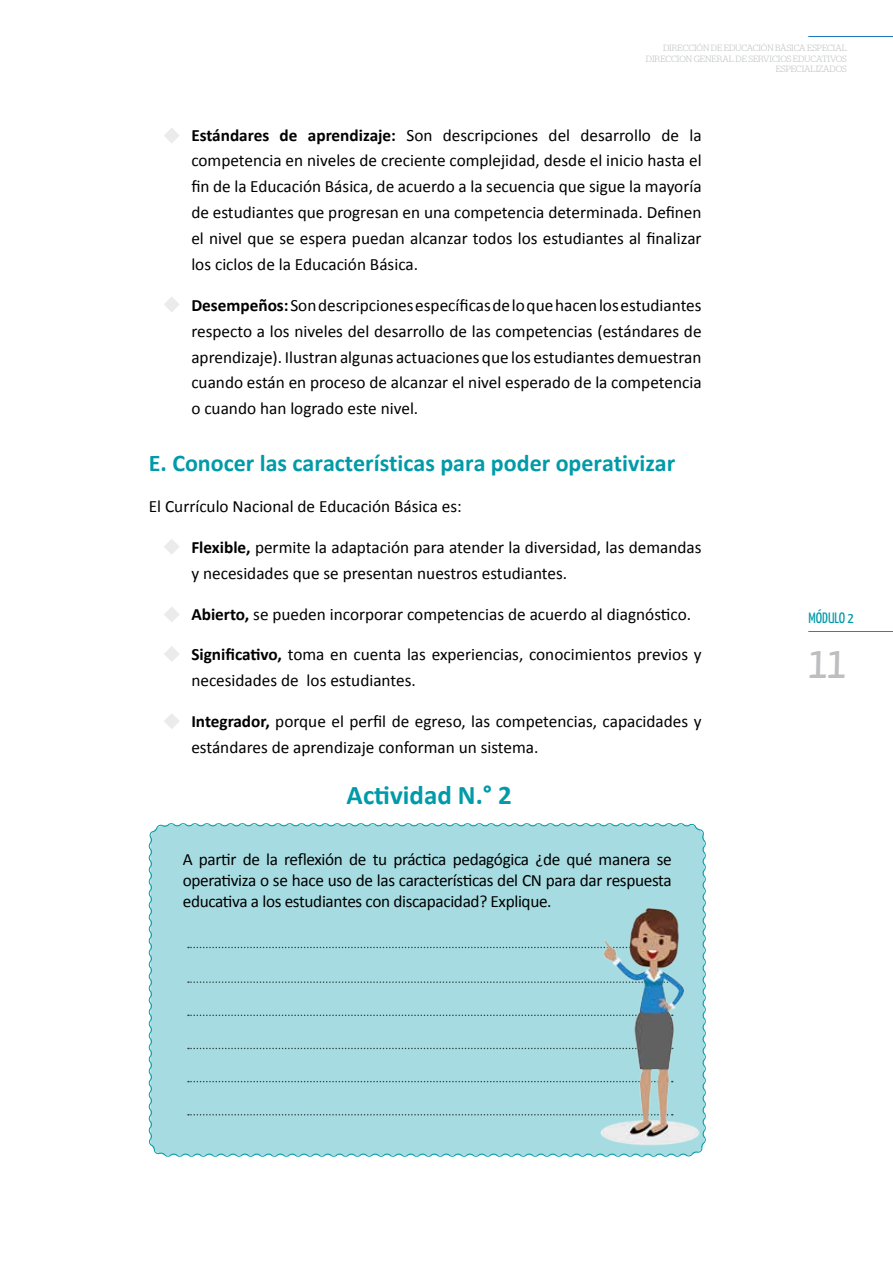
<style>
.page{position:relative;width:893px;height:1263px;background:#fff}
.page>*{position:absolute;margin:0;border:0;box-sizing:border-box;transform-origin:0 0}
.t1{font:45px "Yanone Kaffeesatz";color:#bcbec0}
.t2{font:700 27px "Calibri";color:#019aa8}
.t3{font:700 24px "Calibri";color:#009aa8}
.t4{font:17.25px/25.8px "Calibri";color:#000}
.t5{font:15px "Yanone Kaffeesatz";color:#009aa8}
.t6{font:300 9px/10.5px "Stag";letter-spacing:-.005em;color:#bcbec0;text-align:right}
.s1{font-weight:700}
</style>
<div class="page">
<hr style="left:808px;top:631px;width:85px;height:1px;background:#009aa8">
<hr style="left:808px;top:36px;width:85px;height:1px;background:#1c75bc">
<svg style="left:164px;top:128px;width:16px;height:15px"></svg>
<svg style="left:164px;top:297px;width:16px;height:15px"></svg>
<svg style="left:164px;top:539px;width:15px;height:15px"></svg>
<svg style="left:164px;top:607px;width:16px;height:15px"></svg>
<svg style="left:164px;top:646px;width:15px;height:16px"></svg>
<svg style="left:164px;top:713px;width:15px;height:16px"></svg>
<div style="left:148px;top:823px;width:558px;height:334px;background:#a6dce1"></div>
<svg style="left:188px;top:947px;width:283px;height:1px"></svg>
<svg style="left:188px;top:981px;width:283px;height:2px"></svg>
<svg style="left:188px;top:1014px;width:283px;height:2px"></svg>
<svg style="left:188px;top:1048px;width:283px;height:1px"></svg>
<svg style="left:188px;top:1081px;width:283px;height:1px"></svg>
<svg style="left:188px;top:1114px;width:283px;height:1px"></svg>
<img style="left:471px;top:886px;width:235px;height:271px">
<p class="t6" style="left:646px;top:43px;width:203px">DIRECCIÓN DE EDUCACIÓN BÁSICA ESPECIAL<br>DIRECCION GENERAL DE SERVICIOS EDUCATIVOS<br>ESPECIALIZADOS</p>
<p class="t4" style="left:191px;top:121px;width:512px;text-align:justify"><span class="s1">Estándares de aprendizaje:</span> Son descripciones del desarrollo de la competencia en niveles de creciente complejidad, desde el inicio hasta el fin de la Educación Básica, de acuerdo a la secuencia que sigue la mayoría de estudiantes que progresan en una competencia determinada. Definen el nivel que se espera puedan alcanzar todos los estudiantes al finalizar los ciclos de la Educación Básica.</p>
<p class="t4" style="left:191px;top:291px;width:512px;text-align:justify"><span class="s1">Desempeños:</span> Son descripciones específicas de lo que hacen los estudiantes respecto a los niveles del desarrollo de las competencias (estándares de aprendizaje). Ilustran algunas actuaciones que los estudiantes demuestran cuando están en proceso de alcanzar el nivel esperado de la competencia o cuando han logrado este nivel.</p>
<h3 class="t3" style="left:149px;top:446px;width:528px">E. Conocer las características para poder operativizar</h3>
<p class="t4" style="left:149px;top:492px;width:314px">El Currículo Nacional de Educación Básica es:</p>
<p class="t4" style="left:191px;top:533px;width:512px"><span class="s1">Flexible,</span> permite la adaptación para atender la diversidad, las demandas y necesidades que se presentan nuestros estudiantes.</p>
<p class="t4" style="left:191px;top:600px;width:501px"><span class="s1">Abierto,</span> se pueden incorporar competencias de acuerdo al diagnóstico.</p>
<p class="t4" style="left:191px;top:641px;width:512px"><span class="s1">Significativo,</span> toma en cuenta las experiencias, conocimientos previos y necesidades de los estudiantes.</p>
<p class="t4" style="left:191px;top:708px;width:512px"><span class="s1">Integrador,</span> porque el perfil de egreso, las competencias, capacidades y estándares de aprendizaje conforman un sistema.</p>
<h2 class="t2" style="left:347px;top:776px;width:167px">Actividad N.° 2</h2>
<p class="t4" style="left:183px;top:848px;width:490px;line-height:21px;text-align:justify">A partir de la reflexión de tu práctica pedagógica ¿de qué manera se operativiza o se hace uso de las características del CN para dar respuesta educativa a los estudiantes con discapacidad? Explique.</p>
<p class="t5" style="left:808px;top:608px;width:47px">MÓDULO 2</p>
<h1 class="t1" style="left:808px;top:635px;width:39px">11</h1>
</div>
